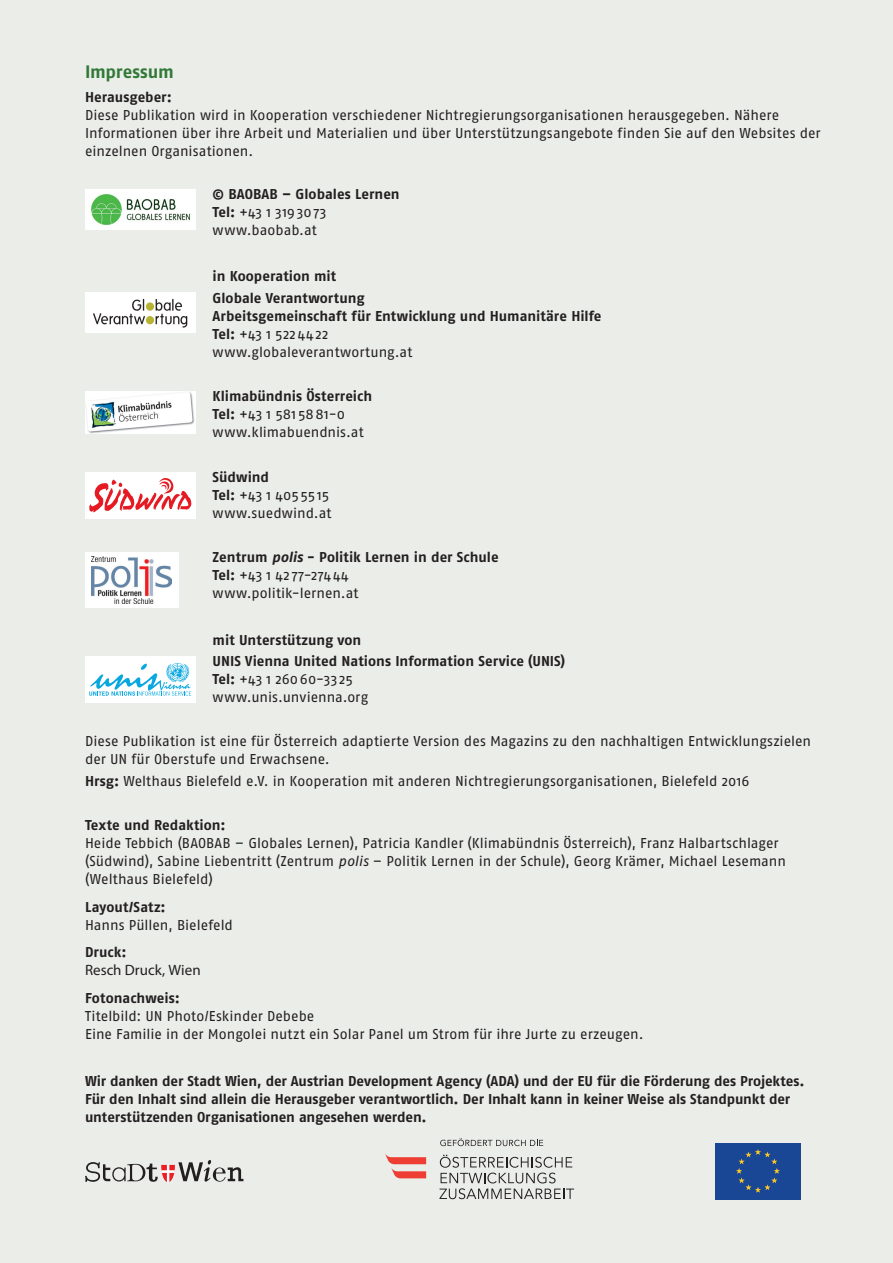
<style>
.page{position:relative;width:893px;height:1263px;background:#ebede9}
.page>*{position:absolute;margin:0;border:0;box-sizing:border-box;transform-origin:0 0}
.t1{font:700 18px "Fago No";letter-spacing:-.01em;color:#327938}
.t2{font:15px "Myriad Pro";color:#231f20}
.t3{font:14.25px/18px "Fago No";color:#231f20}
.t4{font:700 14.25px/18px "Fago No";letter-spacing:-.005em;color:#231f20}
.s1{font-weight:400}
.s2{font-weight:700}
.s3{font-style:italic}
</style>
<div class="page">
<div style="left:85px;top:189px;width:111px;height:41px;background:#fff"></div>
<img style="left:91px;top:194px;width:99px;height:31px">
<div style="left:85px;top:293px;width:111px;height:40px;background:#fff"></div>
<img style="left:93px;top:298px;width:95px;height:30px">
<div style="left:85px;top:391px;width:111px;height:43px;background:#fff"></div>
<img style="left:86px;top:392px;width:109px;height:41px">
<div style="left:85px;top:472px;width:111px;height:46px;background:#fff"></div>
<svg style="left:89px;top:478px;width:102px;height:34px"></svg>
<div style="left:85px;top:552px;width:94px;height:55px;background:#fff"></div>
<img style="left:92px;top:556px;width:80px;height:47px">
<div style="left:85px;top:656px;width:111px;height:47px;background:#fff"></div>
<svg style="left:89px;top:663px;width:102px;height:33px"></svg>
<svg style="left:85px;top:1160px;width:158px;height:22px"></svg>
<div style="left:715px;top:1143px;width:85px;height:56px;background:#194795"></div>
<svg style="left:736px;top:1149px;width:44px;height:43px"></svg>
<svg style="left:439px;top:1155px;width:135px;height:44px"></svg>
<svg style="left:440px;top:1138px;width:103px;height:8px"></svg>
<svg style="left:385px;top:1154px;width:41px;height:24px"></svg>
<p class="t1" style="left:85px;top:61px;width:90px">Impressum</p>
<p class="t4" style="left:85px;top:88px;width:88px">Herausgeber:</p>
<p class="t3" style="left:85px;top:106px;width:737px">Diese Publikation wird in Kooperation verschiedener Nichtregierungsorganisationen herausgegeben. Nähere<br>Informationen über ihre Arbeit und Materialien und über Unterstützungsangebote finden Sie auf den Websites der einzelnen Organisationen.</p>
<p class="t4" style="left:213px;top:185px;width:189px">© BAOBAB – Globales Lernen<br>Tel: <span class="s1">+43 1 3193073 www.baobab.at</span></p>
<p class="t4" style="left:213px;top:266px;width:153px;line-height:21.1px">in Kooperation mit<br>Globale Verantwortung</p>
<p class="t4" style="left:213px;top:306px;width:390px">Arbeitsgemeinschaft für Entwicklung und Humanitäre Hilfe<br>Tel: <span class="s1">+43 1 5224422<br>www.globaleverantwortung.at</span></p>
<p class="t3" style="left:213px;top:387px;width:161px"><span class="s2">Klimabündnis Österreich<br>Tel:</span> +43 1 5815881-0 www.klimabuendnis.at</p>
<p class="t3" style="left:213px;top:467px;width:120px"><span class="s2">Südwind<br>Tel:</span> +43 1 4055515 www.suedwind.at</p>
<p class="t4" style="left:213px;top:548px;width:288px">Zentrum <span class="s3">polis</span> - Politik Lernen in der Schule<br>Tel: <span class="s1">+43 1 42 77-27444<br>www.politik-lernen.at</span></p>
<p class="t4" style="left:213px;top:629px;width:354px;line-height:21.1px">mit Unterstützung von<br>UNIS Vienna United Nations Information Service (UNIS)</p>
<p class="t3" style="left:213px;top:670px;width:157px"><span class="s2">Tel:</span> +43 1 26060-33 25 www.unis.unvienna.org</p>
<p class="t3" style="left:85px;top:732px;width:728px">Diese Publikation ist eine für Österreich adaptierte Version des Magazins zu den nachhaltigen Entwicklungszielen der UN für Oberstufe und Erwachsene.</p>
<p class="t3" style="left:85px;top:771px;width:666px"><span class="s2">Hrsg:</span> Welthaus Bielefeld e.V. in Kooperation mit anderen Nichtregierungsorganisationen, Bielefeld 2016</p>
<p class="t4" style="left:85px;top:816px;width:142px">Texte und Redaktion:</p>
<p class="t3" style="left:85px;top:834px;width:702px">Heide Tebbich (BAOBAB – Globales Lernen), Patricia Kandler (Klimabündnis Österreich), Franz Halbartschlager (Südwind), Sabine Liebentritt (Zentrum <span class="s3">polis</span> – Politik Lernen in der Schule), Georg Krämer, Michael Lesemann (Welthaus Bielefeld)</p>
<p class="t4" style="left:85px;top:897px;width:82px">Layout/Satz:</p>
<p class="t3" style="left:85px;top:916px;width:150px">Hanns Püllen, Bielefeld</p>
<p class="t4" style="left:85px;top:943px;width:43px">Druck:</p>
<p class="t2" style="left:85px;top:962px;width:117px">Resch Druck, Wien</p>
<p class="t4" style="left:85px;top:989px;width:96px">Fotonachweis:</p>
<p class="t3" style="left:85px;top:1007px;width:560px">Titelbild: UN Photo/Eskinder Debebe<br>Eine Familie in der Mongolei nutzt ein Solar Panel um Strom für ihre Jurte zu erzeugen.</p>
<p class="t4" style="left:85px;top:1071px;width:721px">Wir danken der Stadt Wien, der Austrian Development Agency (ADA) und der EU für die Förderung des Projektes.<br>Für den Inhalt sind allein die Herausgeber verantwortlich. Der Inhalt kann in keiner Weise als Standpunkt der unterstützenden Organisationen angesehen werden.</p>
</div>
